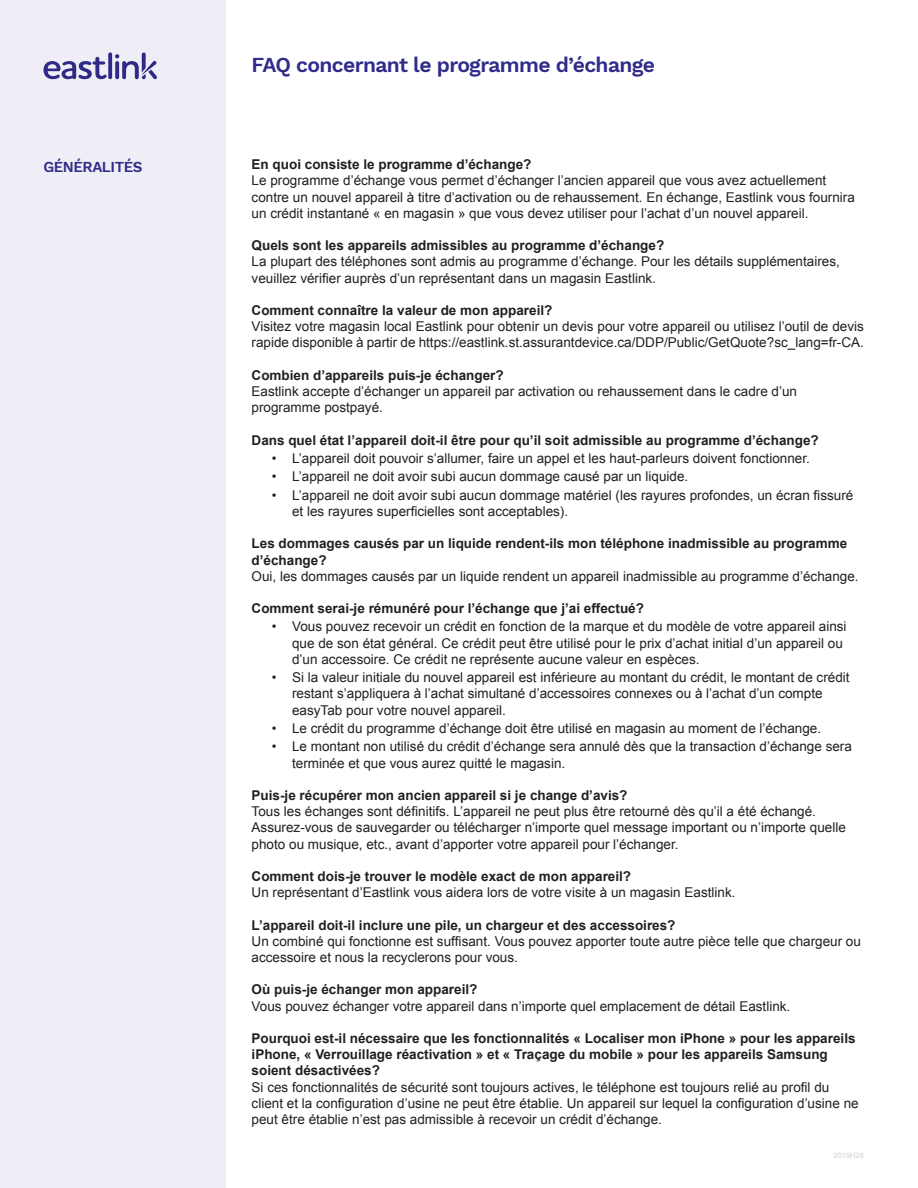
<style>
.page{position:relative;width:918px;height:1188px;background:#fff}
.page>*{position:absolute;margin:0;border:0;box-sizing:border-box;transform-origin:0 0}
.t1{font:600 21px "Work Sans";letter-spacing:-.03em;color:#2f2b89}
.t2{font:600 15px "Work Sans";letter-spacing:-.03em;color:#2f2b89}
.t3{font:13.5px/16.2px "Arial";color:#231f20}
.t4{font:700 13.5px/16.2px "Arial";color:#231f20}
.t5{font:7.5px "Arial";color:#d1d2d4}
</style>
<div class="page">
<div style="left:0;top:0;width:226px;height:1188px;background:#efeef6"></div>
<svg style="left:44px;top:57px;width:63px;height:22px"></svg>
<svg style="left:108px;top:52px;width:4px;height:27px"></svg>
<svg style="left:115px;top:53px;width:42px;height:26px"></svg>
<p class="t2" style="left:44px;top:159px;width:101px">GÉNÉRALITÉS</p>
<p class="t1" style="left:252px;top:53px;width:405px">FAQ concernant le programme d’échange</p>
<p class="t4" style="left:252px;top:157px;width:281px">En quoi consiste le programme d’échange?</p>
<p class="t3" style="left:252px;top:173px;width:605px">Le programme d’échange vous permet d’échanger l’ancien appareil que vous avez actuellement contre un nouvel appareil à titre d’activation ou de rehaussement. En échange, Eastlink vous fournira un crédit instantané « en magasin » que vous devez utiliser pour l’achat d’un nouvel appareil.</p>
<p class="t4" style="left:252px;top:238px;width:414px">Quels sont les appareils admissibles au programme d’échange?</p>
<p class="t3" style="left:252px;top:254px;width:590px">La plupart des téléphones sont admis au programme d’échange. Pour les détails supplémentaires, veuillez vérifier auprès d’un représentant dans un magasin Eastlink.</p>
<p class="t4" style="left:252px;top:303px;width:302px">Comment connaître la valeur de mon appareil?</p>
<p class="t3" style="left:252px;top:319px;width:614px">Visitez votre magasin local Eastlink pour obtenir un devis pour votre appareil ou utilisez l’outil de devis rapide disponible à partir de https://eastlink.st.assurantdevice.ca/DDP/Public/GetQuote?sc_lang=fr-CA.</p>
<p class="t4" style="left:252px;top:367px;width:254px">Combien d’appareils puis-je échanger?</p>
<p class="t3" style="left:252px;top:383px;width:547px">Eastlink accepte d’échanger un appareil par activation ou rehaussement dans le cadre d’un programme postpayé.</p>
<p class="t4" style="left:252px;top:432px;width:569px">Dans quel état l’appareil doit-il être pour qu’il soit admissible au programme d’échange?</p>
<p class="t3" style="left:272px;top:450px;width:540px">• L’appareil doit pouvoir s’allumer, faire un appel et les haut-parleurs doivent fonctionner.</p>
<p class="t3" style="left:272px;top:469px;width:418px">• L’appareil ne doit avoir subi aucun dommage causé par un liquide.</p>
<p class="t3" style="left:292px;top:487px;width:563px;text-indent:-20px">• L’appareil ne doit avoir subi aucun dommage matériel (les rayures profondes, un écran fissuré et les rayures superficielles sont acceptables).</p>
<p class="t4" style="left:252px;top:536px;width:597px">Les dommages causés par un liquide rendent-ils mon téléphone inadmissible au programme d’échange?</p>
<p class="t3" style="left:252px;top:568px;width:609px">Oui, les dommages causés par un liquide rendent un appareil inadmissible au programme d’échange.</p>
<p class="t4" style="left:252px;top:601px;width:394px">Comment serai-je rémunéré pour l’échange que j’ai effectué?</p>
<p class="t3" style="left:292px;top:619px;width:556px;text-indent:-20px">• Vous pouvez recevoir un crédit en fonction de la marque et du modèle de votre appareil ainsi que de son état général. Ce crédit peut être utilisé pour le prix d’achat initial d’un appareil ou d’un accessoire. Ce crédit ne représente aucune valeur en espèces.</p>
<p class="t3" style="left:292px;top:670px;width:559px;text-indent:-20px">• Si la valeur initiale du nouvel appareil est inférieure au montant du crédit, le montant de crédit restant s’appliquera à l’achat simultané d’accessoires connexes ou à l’achat d’un compte easyTab pour votre nouvel appareil.</p>
<p class="t3" style="left:272px;top:720px;width:551px">• Le crédit du programme d’échange doit être utilisé en magasin au moment de l’échange.</p>
<p class="t3" style="left:292px;top:739px;width:561px;text-indent:-20px">• Le montant non utilisé du crédit d’échange sera annulé dès que la transaction d’échange sera terminée et que vous aurez quitté le magasin.</p>
<p class="t4" style="left:252px;top:788px;width:377px">Puis-je récupérer mon ancien appareil si je change d’avis?</p>
<p class="t3" style="left:252px;top:803px;width:596px">Tous les échanges sont définitifs. L’appareil ne peut plus être retourné dès qu’il a été échangé.<br>Assurez-vous de sauvegarder ou télécharger n’importe quel message important ou n’importe quelle photo ou musique, etc., avant d’apporter votre appareil pour l’échanger.</p>
<p class="t4" style="left:252px;top:869px;width:381px">Comment dois-je trouver le modèle exact de mon appareil?</p>
<p class="t3" style="left:252px;top:884px;width:485px">Un représentant d’Eastlink vous aidera lors de votre visite à un magasin Eastlink.</p>
<p class="t4" style="left:252px;top:917px;width:425px">L’appareil doit-il inclure une pile, un chargeur et des accessoires?</p>
<p class="t3" style="left:252px;top:933px;width:611px">Un combiné qui fonctionne est suffisant. Vous pouvez apporter toute autre pièce telle que chargeur ou accessoire et nous la recyclerons pour vous.</p>
<p class="t4" style="left:252px;top:982px;width:227px">Où puis-je échanger mon appareil?</p>
<p class="t3" style="left:252px;top:998px;width:540px">Vous pouvez échanger votre appareil dans n’importe quel emplacement de détail Eastlink.</p>
<p class="t4" style="left:252px;top:1031px;width:605px">Pourquoi est-il nécessaire que les fonctionnalités « Localiser mon iPhone » pour les appareils iPhone, « Verrouillage réactivation » et « Traçage du mobile » pour les appareils Samsung soient désactivées?</p>
<p class="t3" style="left:252px;top:1079px;width:609px">Si ces fonctionnalités de sécurité sont toujours actives, le téléphone est toujours relié au profil du client et la configuration d’usine ne peut être établie. Un appareil sur lequel la configuration d’usine ne peut être établie n’est pas admissible à recevoir un crédit d’échange.</p>
<p class="t5" style="left:834px;top:1150px;width:32px">2019H28</p>
</div>
